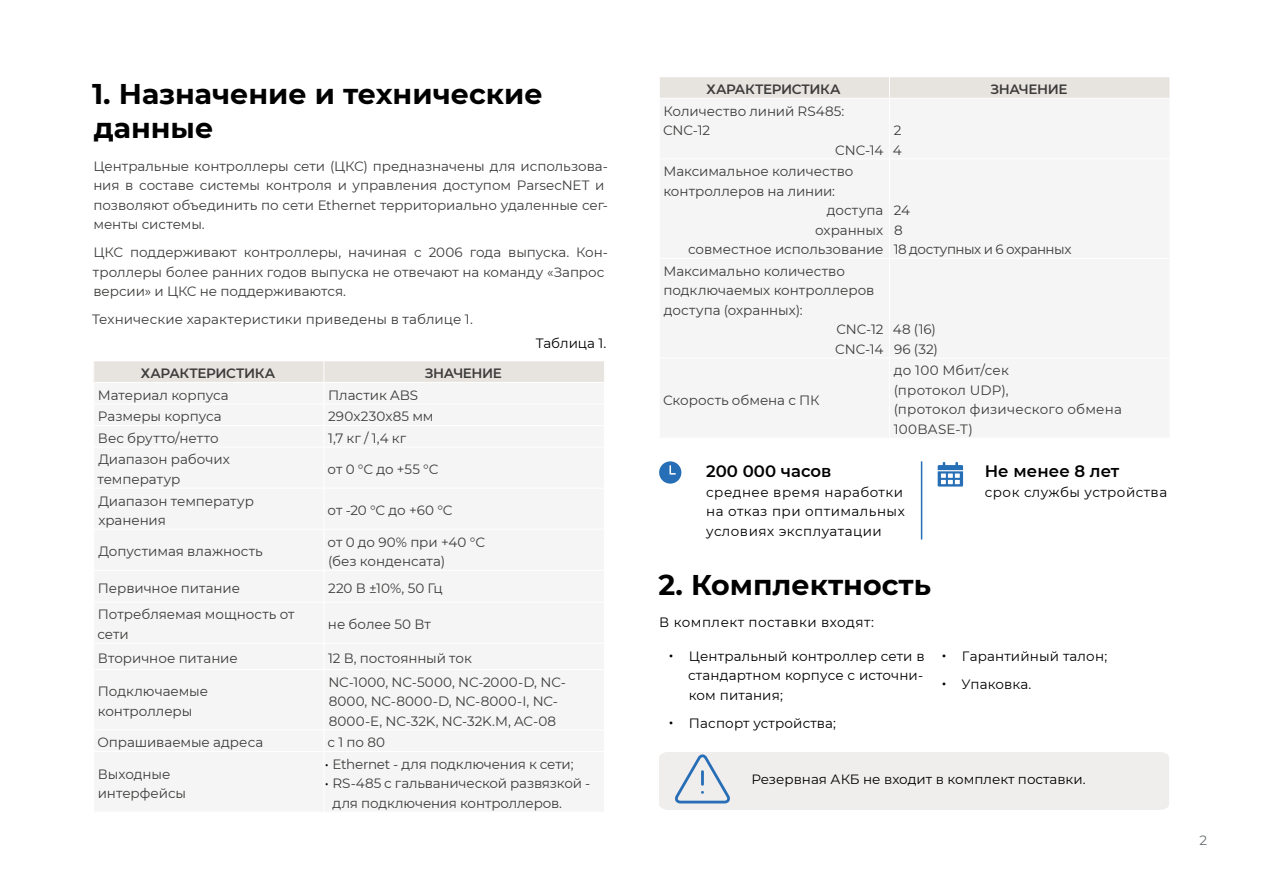
<style>
.page{position:relative;width:1263px;height:893px;background:#fff}
.page>*{position:absolute;margin:0;border:0;box-sizing:border-box;transform-origin:0 0}
.заголовок{font:700 28.5px/34.2px "Montserrat";color:#000}
.t1{font:600 16.5px "Montserrat";letter-spacing:.005em;color:#000}
.t2{font:13.5px/19.5px "Montserrat";letter-spacing:-.005em;color:#3c3c3b}
.Заголовок_обложки{font:13.5px/19.5px "Montserrat";letter-spacing:.01em;color:#000;text-align:justify}
.Заголовок_обложки-2{font:13.5px/19.5px "Montserrat";letter-spacing:.035em;color:#000}
.t3{font:13.5px/19.5px "Montserrat";letter-spacing:.015em;color:#3c3c3b}
.t4{font:600 13.5px "Montserrat";letter-spacing:-.03em;color:#3c3c3b}
.t5{font:13.5px "Montserrat";letter-spacing:-.03em;color:#3c3c3b}
.текст{font:13.5px "Montserrat";color:#000}
.t6{font:13.5px "Montserrat";color:#686e70}
.s1{color:#000}
.s2{font-size:18px}
</style>
<div class="page">
<div style="left:659px;top:77px;width:230px;height:21px;background:#e7e3df"></div>
<div style="left:889px;top:77px;width:281px;height:21px;background:#e7e3df"></div>
<svg style="left:659px;top:77px;width:1px;height:21px"></svg>
<svg style="left:889px;top:77px;width:1px;height:21px"></svg>
<div style="left:94px;top:361px;width:230px;height:21px;background:#e7e3df"></div>
<div style="left:324px;top:361px;width:280px;height:21px;background:#e7e3df"></div>
<hr style="left:94px;top:361px;width:230px;height:1px;background:#fff">
<hr style="left:324px;top:361px;width:281px;height:1px;background:#fff">
<svg style="left:324px;top:361px;width:1px;height:21px"></svg>
<svg style="left:659px;top:461px;width:22px;height:23px"></svg>
<svg style="left:938px;top:462px;width:25px;height:25px"></svg>
<hr style="left:921px;top:461px;width:1px;height:78px;background:#266eb5">
<div style="left:659px;top:752px;width:510px;height:58px;background:#f0eded"></div>
<p class="заголовок" style="left:92px;top:75px;width:452px">1. Назначение и технические данные</p>
<p class="t2" style="left:93px;top:156px;width:516px">Центральные контроллеры сети (ЦКС) предназначены для использова&shy;ния в составе системы контроля и управления доступом ParsecNET и позволяют объединить по сети Ethernet территориально удаленные сег&shy;менты системы.</p>
<p class="t2" style="left:93px;top:242px;width:517px">ЦКС поддерживают контроллеры, начиная с 2006 года выпуска. Кон&shy;троллеры более ранних годов выпуска не отвечают на команду «Запрос версии» и ЦКС не поддерживаются.</p>
<p class="t2" style="left:92px;top:309px;width:382px">Технические характеристики приведены в таблице 1.</p>
<p class="текст" style="left:536px;top:334px;width:72px">Таблица 1.</p>
<p class="t4" style="left:141px;top:364px;width:136px">ХАРАКТЕРИСТИКА</p>
<p class="t4" style="left:425px;top:364px;width:78px">ЗНАЧЕНИЕ</p>
<p class="t2" style="left:98px;top:385px;width:132px">Материал корпуса</p>
<p class="t2" style="left:328px;top:385px;width:92px">Пластик ABS</p>
<p class="t2" style="left:98px;top:406px;width:125px">Размеры корпуса</p>
<p class="t2" style="left:328px;top:406px;width:107px">290х230х85 мм</p>
<p class="t2" style="left:98px;top:428px;width:122px">Вес брутто/нетто</p>
<p class="t2" style="left:328px;top:428px;width:80px">1,7 кг / 1,4 кг</p>
<p class="t2" style="left:98px;top:449px;width:133px">Диапазон рабочих</p>
<p class="t2" style="left:97px;top:469px;width:85px">температур</p>
<p class="t2" style="left:328px;top:459px;width:112px">от 0 °С до +55 °С</p>
<p class="t2" style="left:98px;top:490px;width:157px">Диапазон температур</p>
<p class="t2" style="left:98px;top:510px;width:69px">хранения</p>
<p class="t2" style="left:328px;top:500px;width:127px">от -20 °С до +60 °С</p>
<p class="t2" style="left:98px;top:541px;width:166px">Допустимая влажность</p>
<p class="t2" style="left:328px;top:532px;width:159px">от 0 до 90% при +40 °С (без конденсата)</p>
<p class="t2" style="left:98px;top:578px;width:144px">Первичное питание</p>
<p class="t2" style="left:328px;top:578px;width:116px">220 В ±10%, 50 Гц</p>
<p class="t2" style="left:97px;top:604px;width:199px">Потребляемая мощность от сети</p>
<p class="t2" style="left:328px;top:614px;width:105px">не более 50 Вт</p>
<p class="t2" style="left:98px;top:648px;width:141px">Вторичное питание</p>
<p class="t2" style="left:328px;top:648px;width:145px">12 В, постоянный ток</p>
<p class="t2" style="left:98px;top:681px;width:112px">Подключаемые контроллеры</p>
<p class="t2" style="left:328px;top:672px;width:239px">NC-1000, NC-5000, NC‑2000-D, NC-<br>8000, NC-8000-D, NC‑8000-I, NC-<br>8000-E, NC‑32K, NC‑32K.M, AC-08</p>
<p class="t2" style="left:98px;top:732px;width:167px">Опрашиваемые адреса</p>
<p class="t2" style="left:328px;top:732px;width:59px">с 1 по 80</p>
<p class="t2" style="left:98px;top:764px;width:90px">Выходные интерфейсы</p>
<p class="t2" style="left:325px;top:754px;width:250px"><span class="s1">•</span> Ethernet - для подключения к сети;</p>
<p class="t2" style="left:333px;top:773px;width:259px;text-indent:-8px"><span class="s1">•</span> RS-485 с гальванической развязкой - для подключения контроллеров.</p>
<p class="t4" style="left:706px;top:80px;width:136px">ХАРАКТЕРИСТИКА</p>
<p class="t4" style="left:990px;top:80px;width:78px">ЗНАЧЕНИЕ</p>
<p class="t2" style="left:663px;top:101px;width:183px">Количество линий RS485:<br>СNC-12</p>
<p class="t2" style="left:835px;top:140px;width:50px">CNC-14</p>
<p class="t2" style="left:894px;top:120px;width:9px">2</p>
<p class="t2" style="left:893px;top:140px;width:10px">4</p>
<p class="t2" style="left:663px;top:161px;width:192px">Максимальное количество контроллеров на линии:</p>
<p class="t2" style="left:827px;top:200px;width:58px">доступа</p>
<p class="t2" style="left:815px;top:220px;width:69px">охранных</p>
<p class="t2" style="left:688px;top:239px;width:197px">совместное использование</p>
<p class="t2" style="left:663px;top:261px;width:213px">Максимально количество подключаемых контроллеров доступа (охранных):</p>
<p class="t2" style="left:836px;top:319px;width:48px">CNC-12</p>
<p class="t2" style="left:835px;top:339px;width:50px">CNC-14</p>
<p class="t2" style="left:663px;top:390px;width:158px">Скорость обмена с ПК</p>
<p class="t2" style="left:894px;top:200px;width:18px">24</p>
<p class="t2" style="left:894px;top:220px;width:10px">8</p>
<p class="t5" style="left:894px;top:240px;width:179px">18 доступных и 6 охранных</p>
<p class="t2" style="left:893px;top:319px;width:45px">48 (16)</p>
<p class="t2" style="left:894px;top:339px;width:45px">96 (32)</p>
<p class="t3" style="left:894px;top:360px;width:117px">до 100 Мбит/сек (протокол UDP),</p>
<p class="t3" style="left:894px;top:399px;width:230px">(протокол физического обмена<br>100BASE-T)</p>
<p class="t1" style="left:706px;top:460px;width:127px">200 000 часов</p>
<p class="Заголовок_обложки-2" style="left:706px;top:482px;width:200px">среднее время наработки на отказ при оптимальных условиях эксплуатации</p>
<p class="t1" style="left:985px;top:460px;width:136px">Не менее 8 лет</p>
<p class="Заголовок_обложки-2" style="left:985px;top:482px;width:184px">срок службы устройства</p>
<p class="заголовок" style="left:658px;top:566px;width:274px">2. Комплектность</p>
<p class="Заголовок_обложки-2" style="left:659px;top:612px;width:216px">В комплект поставки входят:</p>
<p class="Заголовок_обложки" style="left:688px;top:646px;width:238px;text-indent:-20px"><span class="s2">•</span> Центральный контроллер сети в стандартном корпусе с источни&shy;ком питания;</p>
<p class="Заголовок_обложки" style="left:668px;top:713px;width:169px"><span class="s2">•</span> Паспорт устройства;</p>
<p class="Заголовок_обложки" style="left:941px;top:646px;width:167px"><span class="s2">•</span> Гарантийный талон;</p>
<p class="Заголовок_обложки" style="left:941px;top:674px;width:91px"><span class="s2">•</span> Упаковка.</p>
<p class="Заголовок_обложки" style="left:751px;top:769px;width:336px">Резервная АКБ не входит в комплект поставки.</p>
<p class="t6" style="left:1199px;top:831px;width:9px">2</p>
</div>
